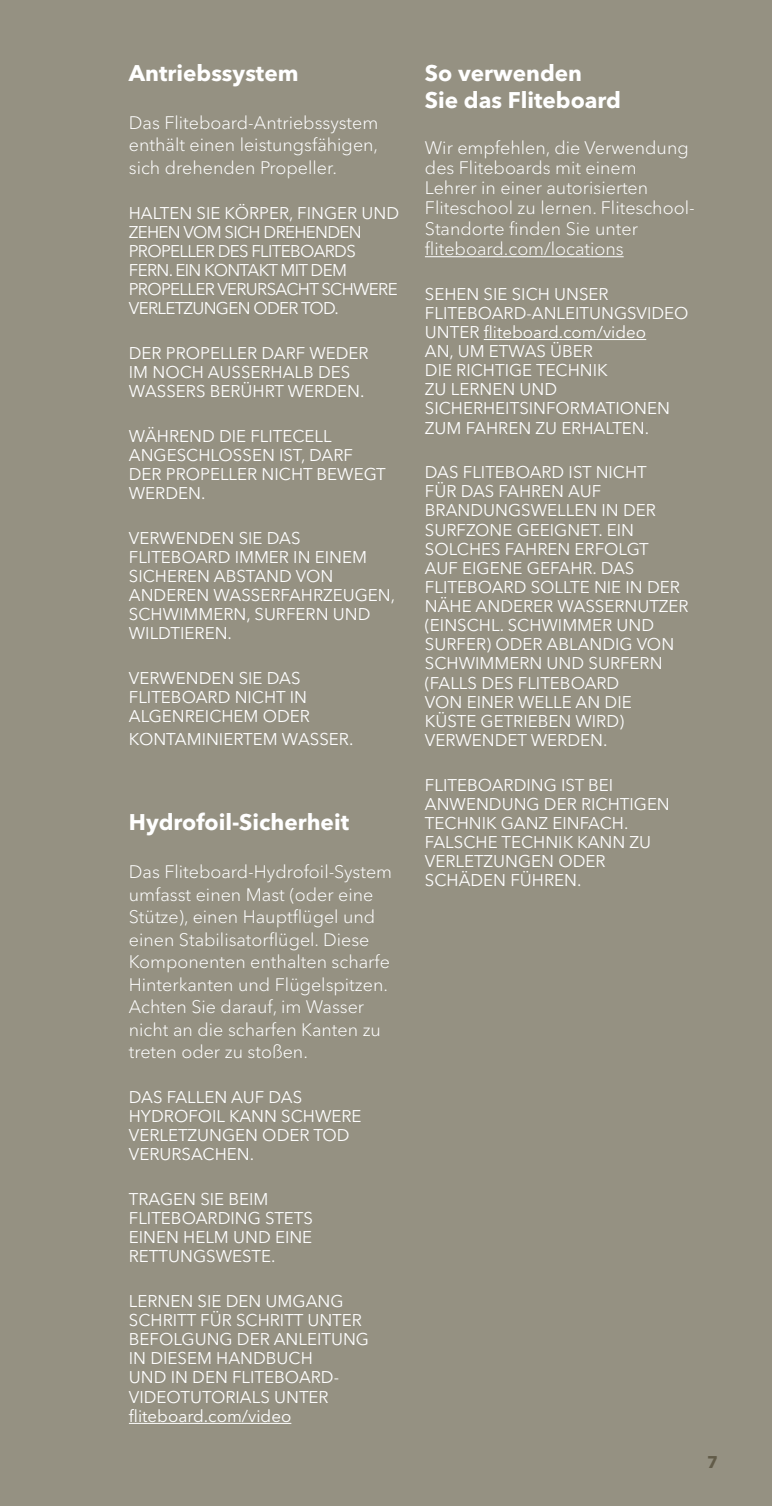
<style>
.page{position:relative;width:772px;height:1506px;background:#fff}
.page>*{position:absolute;margin:0;border:0;box-sizing:border-box;transform-origin:0 0}
.t1{font:700 22.5px/27px "Avenir Next LT Pro";color:#fff}
.t2{font:300 18px/22.5px "Avenir Next LT Pro";color:#fff}
.t3{font:16.88px/19.1px "Avenir Next LT Pro";color:#fff}
.t4{font:16.88px/19.1px "Avenir Next LT Pro";letter-spacing:-.04em;color:#fff}
.t5{font:700 16.88px "Avenir Next LT Pro";color:#625c49}
</style>
<div class="page">
<div style="left:0;top:0;width:772px;height:1505px;background:#959182"></div>
<hr style="left:129px;top:1422px;width:162px;height:1px;background:#fff">
<hr style="left:425px;top:256px;width:198px;height:1px;background:#fff">
<hr style="left:484px;top:339px;width:162px;height:1px;background:#fff">
<h1 class="t1" style="left:129px;top:59px;width:171px">Antriebssystem</h1>
<p class="t2" style="left:129px;top:111px;width:251px;text-align:justify">Das Fliteboard-Antriebssystem enthält einen leistungsfähigen, sich drehenden Propeller.</p>
<p class="t4" style="left:129px;top:203px;width:272px">HALTEN SIE KÖRPER, FINGER UND<br>ZEHEN VOM SICH DREHENDEN<br>PROPELLER DES FLITEBOARDS<br>FERN. EIN KONTAKT MIT DEM<br>PROPELLER VERURSACHT SCHWERE<br>VERLETZUNGEN ODER TOD.</p>
<p class="t3" style="left:129px;top:343px;width:241px">DER PROPELLER DARF WEDER<br>IM NOCH AUSSERHALB DES<br>WASSERS BERÜHRT WERDEN.</p>
<p class="t3" style="left:129px;top:426px;width:258px">WÄHREND DIE FLITECELL<br>ANGESCHLOSSEN IST, DARF<br>DER PROPELLER NICHT BEWEGT<br>WERDEN.</p>
<p class="t3" style="left:129px;top:528px;width:268px">VERWENDEN SIE DAS<br>FLITEBOARD IMMER IN EINEM<br>SICHEREN ABSTAND VON<br>ANDEREN WASSERFAHRZEUGEN,<br>SCHWIMMERN, SURFERN UND<br>WILDTIEREN.</p>
<p class="t3" style="left:129px;top:668px;width:183px">VERWENDEN SIE DAS<br>FLITEBOARD NICHT IN<br>ALGENREICHEM ODER</p>
<p class="t3" style="left:129px;top:729px;width:226px">KONTAMINIERTEM WASSER.</p>
<h1 class="t1" style="left:129px;top:808px;width:222px">Hydrofoil-Sicherheit</h1>
<p class="t2" style="left:129px;top:860px;width:265px">Das Fliteboard-Hydrofoil-System umfasst einen Mast (oder eine<br>Stütze), einen Hauptflügel und einen Stabilisatorflügel. Diese<br>Komponenten enthalten scharfe<br>Hinterkanten und Flügelspitzen.<br>Achten Sie darauf, im Wasser nicht an die scharfen Kanten zu treten oder zu stoßen.</p>
<p class="t3" style="left:129px;top:1087px;width:234px">DAS FALLEN AUF DAS<br>HYDROFOIL KANN SCHWERE<br>VERLETZUNGEN ODER TOD<br>VERURSACHEN.</p>
<p class="t3" style="left:129px;top:1189px;width:186px">TRAGEN SIE BEIM<br>FLITEBOARDING STETS<br>EINEN HELM UND EINE<br>RETTUNGSWESTE.</p>
<p class="t3" style="left:129px;top:1291px;width:242px">LERNEN SIE DEN UMGANG<br>SCHRITT FÜR SCHRITT UNTER<br>BEFOLGUNG DER ANLEITUNG<br>IN DIESEM HANDBUCH<br>UND IN DEN FLITEBOARD-<br>VIDEOTUTORIALS UNTER fliteboard.com/video</p>
<h1 class="t1" style="left:425px;top:59px;width:197px">So verwenden<br>Sie das Fliteboard</h1>
<p class="t2" style="left:425px;top:137px;width:271px;line-height:20.2px">Wir empfehlen, die Verwendung des Fliteboards mit einem<br>Lehrer in einer autorisierten<br>Fliteschool zu lernen. Fliteschool-<br>Standorte finden Sie unter fliteboard.com/locations</p>
<p class="t3" style="left:425px;top:284px;width:265px">SEHEN SIE SICH UNSER<br>FLITEBOARD-ANLEITUNGSVIDEO<br>UNTER fliteboard.com/video<br>AN, UM ETWAS ÜBER<br>DIE RICHTIGE TECHNIK<br>ZU LERNEN UND<br>SICHERHEITSINFORMATIONEN<br>ZUM FAHREN ZU ERHALTEN.</p>
<p class="t3" style="left:425px;top:462px;width:265px">DAS FLITEBOARD IST NICHT<br>FÜR DAS FAHREN AUF<br>BRANDUNGSWELLEN IN DER<br>SURFZONE GEEIGNET. EIN<br>SOLCHES FAHREN ERFOLGT<br>AUF EIGENE GEFAHR. DAS<br>FLITEBOARD SOLLTE NIE IN DER<br>NÄHE ANDERER WASSERNUTZER (EINSCHL. SCHWIMMER UND<br>SURFER) ODER ABLANDIG VON<br>SCHWIMMERN UND SURFERN (FALLS DES FLITEBOARD<br>VON EINER WELLE AN DIE<br>KÜSTE GETRIEBEN WIRD)<br>VERWENDET WERDEN.</p>
<p class="t3" style="left:425px;top:775px;width:246px">FLITEBOARDING IST BEI<br>ANWENDUNG DER RICHTIGEN<br>TECHNIK GANZ EINFACH.<br>FALSCHE TECHNIK KANN ZU<br>VERLETZUNGEN ODER<br>SCHÄDEN FÜHREN.</p>
<p class="t5" style="left:707px;top:1451px;width:25px">77</p>
</div>
